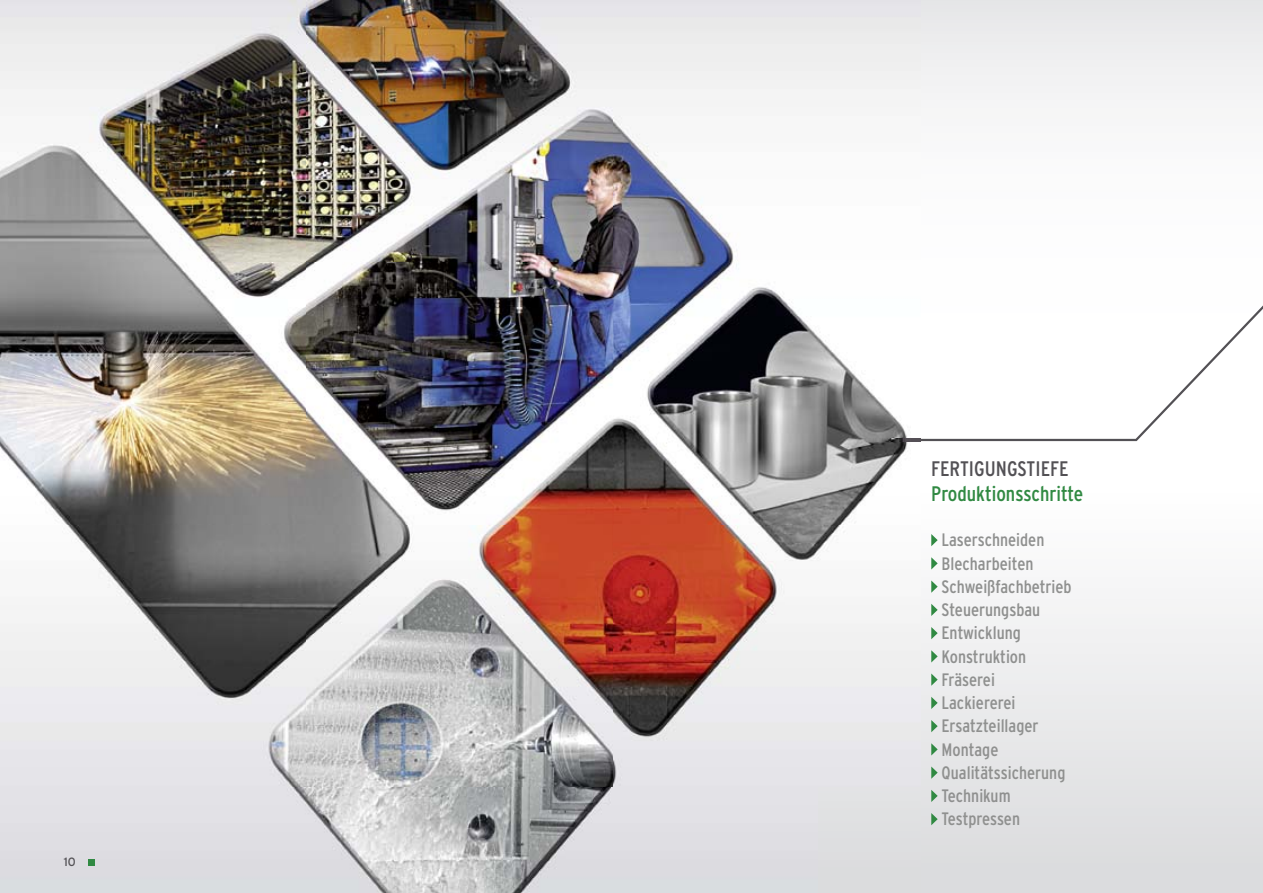
<style>
.page{position:relative;width:1263px;height:893px;background:#fff}
.page>*{position:absolute;margin:0;border:0;box-sizing:border-box;transform-origin:0 0}
.t1{font:condensed 21px "Interstate";color:#308942}
.t2{font:condensed 21px "Interstate";color:#535155}
.t3{font:condensed 18px/23.2px "Interstate";color:#8f908f}
.t4{font:12px "Interstate";color:#535155}
</style>
<div class="page">
<svg style="left:921px;top:0;width:342px;height:893px"></svg>
<svg style="left:921px;top:305px;width:342px;height:136px"></svg>
<img style="left:0;top:0;width:921px;height:893px">
<img style="left:866px;top:439px;width:55px;height:2px">
<div style="left:88px;top:859px;width:6px;height:7px;background:#308942"></div>
<svg style="left:931px;top:534px;width:7px;height:12px"></svg>
<svg style="left:931px;top:557px;width:7px;height:12px"></svg>
<svg style="left:931px;top:580px;width:7px;height:13px"></svg>
<svg style="left:931px;top:604px;width:7px;height:12px"></svg>
<svg style="left:931px;top:627px;width:7px;height:12px"></svg>
<svg style="left:931px;top:650px;width:7px;height:12px"></svg>
<svg style="left:931px;top:673px;width:7px;height:13px"></svg>
<svg style="left:931px;top:697px;width:7px;height:12px"></svg>
<svg style="left:931px;top:720px;width:7px;height:12px"></svg>
<svg style="left:931px;top:743px;width:7px;height:12px"></svg>
<svg style="left:931px;top:766px;width:7px;height:13px"></svg>
<svg style="left:931px;top:790px;width:7px;height:12px"></svg>
<svg style="left:931px;top:813px;width:7px;height:12px"></svg>
<p class="t4" style="left:64px;top:855px;width:14px">10</p>
<p class="t2" style="left:931px;top:457px;width:139px">FERTIGUNGSTIEFE</p>
<p class="t1" style="left:931px;top:482px;width:154px">Produktionsschritte</p>
<p class="t3" style="left:942px;top:528px;width:132px">Laserschneiden<br>Blecharbeiten<br>Schweißfachbetrieb<br>Steuerungsbau<br>Entwicklung<br>Konstruktion<br>Fräserei<br>Lackiererei<br>Ersatzteillager<br>Montage<br>Qualitätssicherung<br>Technikum<br>Testpressen</p>
</div>
